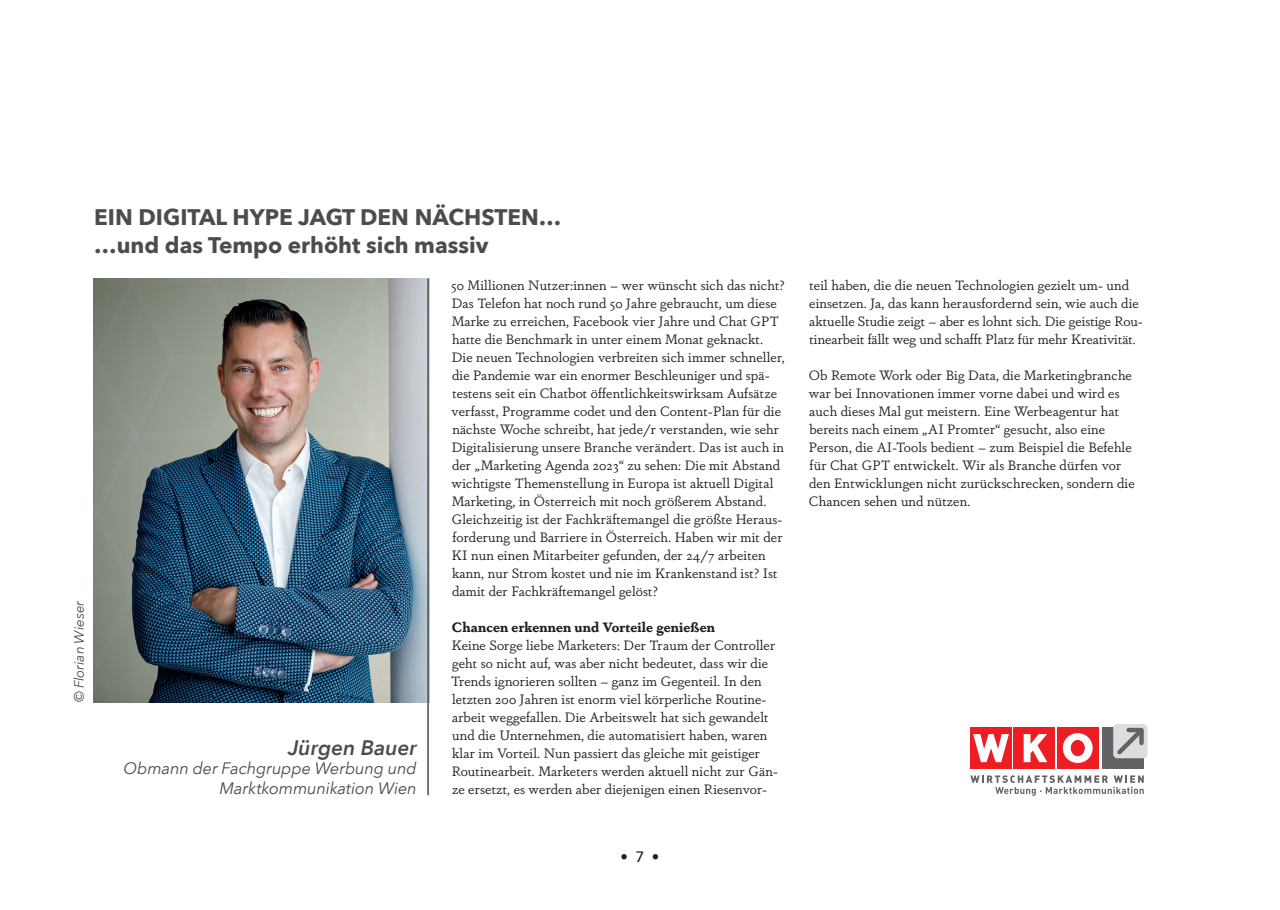
<style>
.page{position:relative;width:1280px;height:910px;background:#fff}
.page>*{position:absolute;margin:0;border:0;box-sizing:border-box;transform-origin:0 0}
.t1{font:700 22.5px/28.5px "Avenir Next";color:#4b4c4d}
.t2{font:italic 600 21px "Avenir Next";color:#4b4c4d}
.t3{font:italic 16.5px/19.5px "Avenir Next";letter-spacing:-.01em;color:#4b4c4d;text-align:right}
.t4{font:500 15px "Avenir Next";color:#231f20}
.t5{font:13.5px/18px "Dapifer";letter-spacing:.01em;color:#231f20}
.t6{font:700 13.5px "Dapifer";letter-spacing:.01em;color:#231f20}
.t7{font:italic 13.5px "Avenir Next";color:#4b4c4d}
</style>
<div class="page">
<img style="left:94px;top:279px;width:333px;height:423px">
<hr style="left:427px;top:279px;width:2px;height:516px;background:#4b4c4d">
<div style="left:1057px;top:728px;width:41px;height:41px;background:#ee1d23"></div>
<div style="left:1014px;top:728px;width:41px;height:41px;background:#ee1d23"></div>
<svg style="left:1024px;top:734px;width:23px;height:28px"></svg>
<div style="left:970px;top:728px;width:42px;height:41px;background:#ee1d23"></div>
<svg style="left:973px;top:734px;width:36px;height:28px"></svg>
<svg style="left:1063px;top:733px;width:30px;height:30px"></svg>
<div style="left:1071px;top:740px;width:13px;height:16px;background:#ee1d23;border-radius:50%"></div>
<div style="left:1071px;top:740px;width:13px;height:16px;border:1px solid #ee1d23;border-radius:50%"></div>
<div style="left:1102px;top:728px;width:42px;height:41px;background:#636366"></div>
<div style="left:1113px;top:724px;width:34px;height:34px;background:#dcdddf;border-radius:4px"></div>
<svg style="left:1113px;top:725px;width:34px;height:33px"></svg>
<svg style="left:970px;top:775px;width:174px;height:21px"></svg>
<p class="t7" style="left:68px;top:702px;width:103px;rotate:-90deg">© Florian Wieser</p>
<h1 class="t1" style="left:94px;top:202px;width:469px">EIN DIGITAL HYPE JAGT DEN NÄCHSTEN… …und das Tempo erhöht sich massiv</h1>
<h2 class="t2" style="left:288px;top:729px;width:130px">Jürgen Bauer</h2>
<p class="t3" style="left:124px;top:758px;width:295px">Obmann der Fachgruppe Werbung und<br>Marktkommunikation Wien</p>
<p class="t5" style="left:451px;top:276px;width:335px">50 Millionen Nutzer:innen – wer wünscht sich das nicht?<br>Das Telefon hat noch rund 50 Jahre gebraucht, um diese Marke zu erreichen, Facebook vier Jahre und Chat GPT hatte die Benchmark in unter einem Monat geknackt.<br>Die neuen Technologien verbreiten sich immer schneller, die Pandemie war ein enormer Beschleuniger und spä&shy;testens seit ein Chatbot öffentlichkeitswirksam Aufsätze verfasst, Programme codet und den Content-Plan für die nächste Woche schreibt, hat jede/r verstanden, wie sehr Digitalisierung unsere Branche verändert. Das ist auch in der „Marketing Agenda 2023“ zu sehen: Die mit Abstand wichtigste Themenstellung in Europa ist aktuell Digital Marketing, in Österreich mit noch größerem Abstand.<br>Gleichzeitig ist der Fachkräftemangel die größte Heraus&shy;forderung und Barriere in Österreich. Haben wir mit der KI nun einen Mitarbeiter gefunden, der 24/7 arbeiten kann, nur Strom kostet und nie im Krankenstand ist? Ist damit der Fachkräftemangel gelöst?</p>
<p class="t6" style="left:452px;top:617px;width:265px">Chancen erkennen und Vorteile genießen</p>
<p class="t5" style="left:451px;top:636px;width:328px">Keine Sorge liebe Marketers: Der Traum der Controller geht so nicht auf, was aber nicht bedeutet, dass wir die Trends ignorieren sollten – ganz im Gegenteil. In den letzten 200 Jahren ist enorm viel körperliche Routine&shy;arbeit weggefallen. Die Arbeitswelt hat sich gewandelt und die Unternehmen, die automatisiert haben, waren klar im Vorteil. Nun passiert das gleiche mit geistiger Routinearbeit. Marketers werden aktuell nicht zur Gän&shy;ze ersetzt, es werden aber diejenigen einen Riesenvor-</p>
<p class="t4" style="left:620px;top:844px;width:40px">•7•</p>
<p class="t5" style="left:809px;top:275px;width:335px">teil haben, die die neuen Technologien gezielt um- und einsetzen. Ja, das kann herausfordernd sein, wie auch die aktuelle Studie zeigt – aber es lohnt sich. Die geistige Rou&shy;tinearbeit fällt weg und schafft Platz für mehr Kreativität.</p>
<p class="t5" style="left:809px;top:365px;width:328px">Ob Remote Work oder Big Data, die Marketingbranche war bei Innovationen immer vorne dabei und wird es auch dieses Mal gut meistern. Eine Werbeagentur hat bereits nach einem „AI Promter“ gesucht, also eine Person, die AI-Tools bedient – zum Beispiel die Befehle für Chat GPT entwickelt. Wir als Branche dürfen vor den Entwicklungen nicht zurückschrecken, sondern die Chancen sehen und nützen.</p>
</div>
